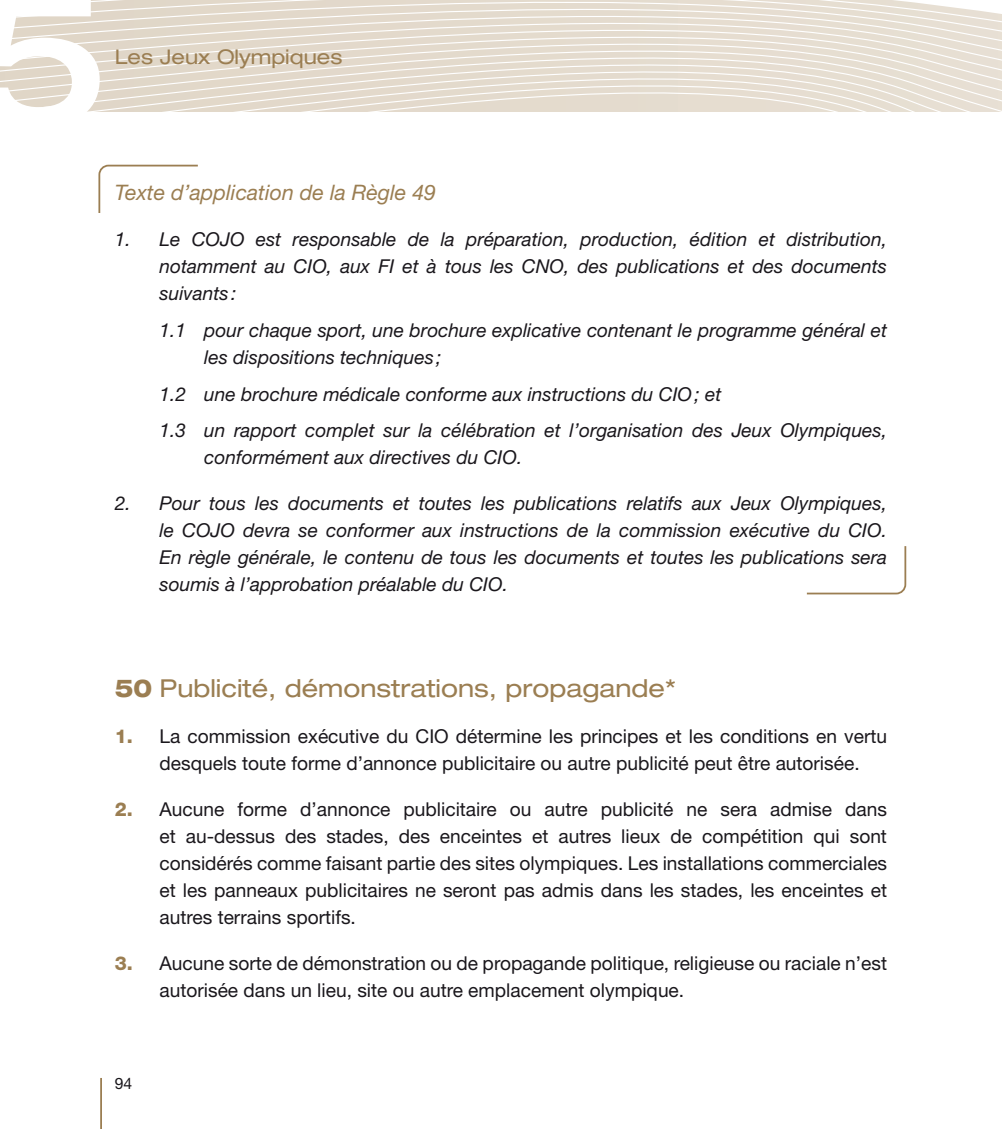
<style>
.page{position:relative;width:1002px;height:1129px;background:#fff}
.page>*{position:absolute;margin:0;border:0;box-sizing:border-box;transform-origin:0 0}
.Texte_Titre{font:expanded 24.75px "Helvetica Neue LT Std";color:#9b7e52}
.Règle_Titre{font:italic 21.38px "Helvetica Neue LT Std";color:#9b7e52}
.t1{font:expanded 20.25px "Helvetica Neue LT Std";color:#9b7e52}
.Texte_1{font:19.12px/27px "Helvetica Neue LT Std";color:#1a171c}
.Règle_1{font:italic 19.12px/27px "Helvetica Neue LT Std";color:#1a171c;text-align:justify}
.Règle_1_1{font:italic 19.12px/27px "Helvetica Neue LT Std";color:#1a171c}
.t2{font:15.75px "Helvetica Neue LT Std";color:#1a171c}
.s1{font-weight:800}
.s2{font-weight:800;color:#9b7e52}
</style>
<div class="page">
<svg style="left:100px;top:0;width:901px;height:112px;background:#e7dfd4"></svg>
<hr style="left:100px;top:1078px;width:2px;height:51px;background:#9b7e52">
<svg style="left:0;top:0;width:100px;height:112px"></svg>
<svg style="left:98px;top:164px;width:100px;height:49px"></svg>
<svg style="left:806px;top:546px;width:101px;height:49px"></svg>
<p class="t1" style="left:115px;top:45px;width:229px">Les Jeux Olympiques</p>
<p class="Règle_Titre" style="left:115px;top:180px;width:323px">Texte d’application de la Règle 49</p>
<p class="Règle_1" style="left:159px;top:226px;width:729px;text-indent:-45px">1. Le COJO est responsable de la préparation, production, édition et distribution, notamment au CIO, aux FI et à tous les CNO, des publications et des documents suivants :</p>
<p class="Règle_1_1" style="left:204px;top:316px;width:684px;text-indent:-45px">1.1 pour chaque sport, une brochure explicative contenant le programme général et les dispositions techniques ;</p>
<p class="Règle_1_1" style="left:159px;top:380px;width:563px">1.2 une brochure médicale conforme aux instructions du CIO; et</p>
<p class="Règle_1_1" style="left:204px;top:416px;width:684px;text-indent:-45px">1.3 un rapport complet sur la célébration et l’organisation des Jeux Olympiques, conformément aux directives du CIO.</p>
<p class="Règle_1" style="left:159px;top:490px;width:729px;text-indent:-45px">2. Pour tous les documents et toutes les publications relatifs aux Jeux Olympiques, le COJO devra se conformer aux instructions de la commission exécutive du CIO.<br>En règle générale, le contenu de tous les documents et toutes les publications sera soumis à l’approbation préalable du CIO.</p>
<p class="Texte_Titre" style="left:115px;top:673px;width:563px"><span class="s1">50</span> Publicité, démonstrations, propagande*</p>
<p class="Texte_1" style="left:159px;top:723px;width:729px;text-indent:-45px"><span class="s2">1.</span> La commission exécutive du CIO détermine les principes et les conditions en vertu desquels toute forme d’annonce publicitaire ou autre publicité peut être autorisée.</p>
<p class="Texte_1" style="left:159px;top:796px;width:729px;text-align:justify;text-indent:-45px"><span class="s2">2.</span> Aucune forme d’annonce publicitaire ou autre publicité ne sera admise dans et au-dessus des stades, des enceintes et autres lieux de compétition qui sont considérés comme faisant partie des sites olympiques. Les installations commerciales et les panneaux publicitaires ne seront pas admis dans les stades, les enceintes et autres terrains sportifs.</p>
<p class="Texte_1" style="left:159px;top:950px;width:729px;text-indent:-45px"><span class="s2">3.</span> Aucune sorte de démonstration ou de propagande politique, religieuse ou raciale n’est autorisée dans un lieu, site ou autre emplacement olympique.</p>
<p class="t2" style="left:115px;top:1074px;width:19px">94</p>
</div>
